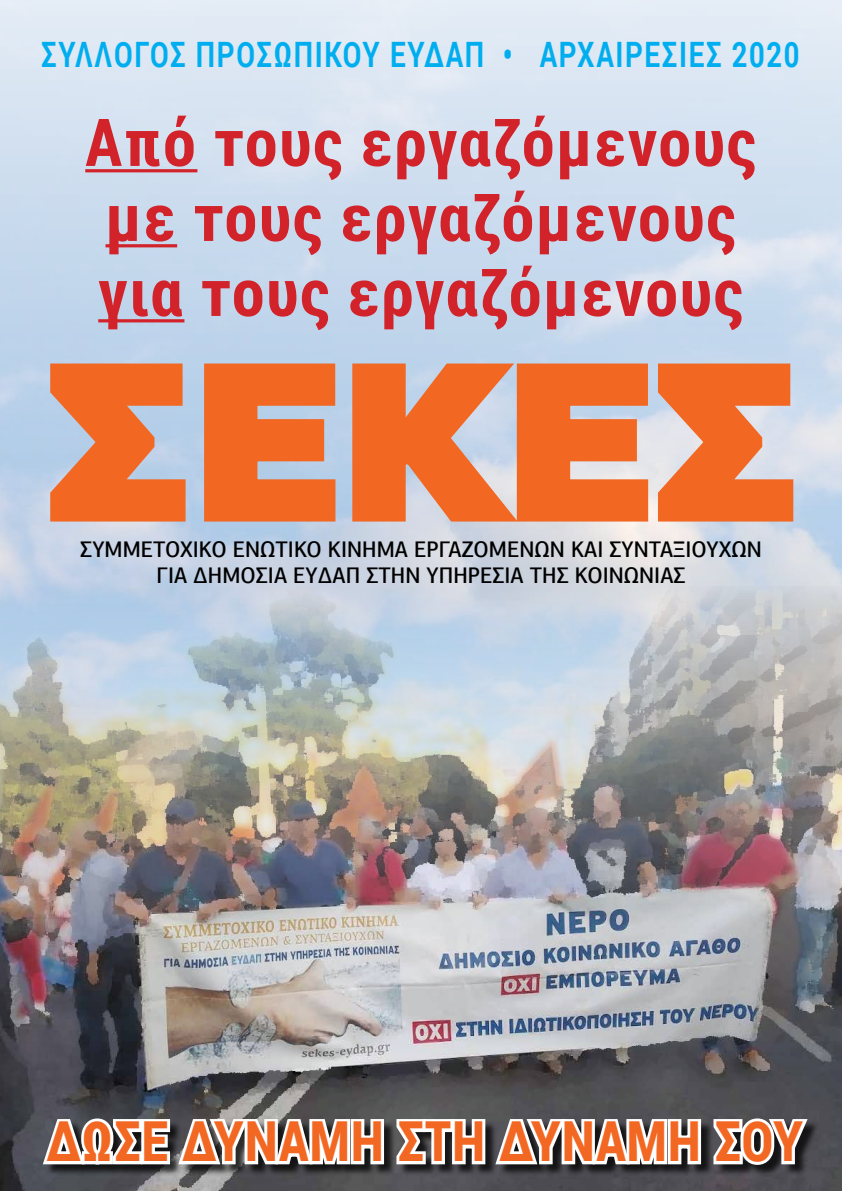
<style>
.page{position:relative;width:842px;height:1191px;background:#fff}
.page>*{position:absolute;margin:0;border:0;box-sizing:border-box;transform-origin:0 0}
.t1{font:700 192.6px "Roboto";letter-spacing:.08em;color:#f26722;scale:1.18 1}
.t2{font:700 66px/75px "Roboto Condensed";letter-spacing:.03em;color:#d2232a}
.t3{font:900 55.2px "Roboto";letter-spacing:.03em;color:#f26722;scale:.83 1}
.t4{font:700 35px "Roboto";letter-spacing:.06em;color:#00aeef;scale:.78 1}
.t5{font:500 22.6px/26.1px "PF Agora Sans Pro";color:#000;text-align:center;scale:.94 1}
</style>
<div class="page">
<img style="left:0;top:587px;width:842px;height:604px">
<svg style="left:40px;top:353px;width:764px;height:187px;background:#de997b"></svg>
<hr style="left:85px;top:169px;width:112px;height:3px;background:#d2232a">
<hr style="left:106px;top:244px;width:71px;height:3px;background:#d2232a">
<hr style="left:98px;top:319px;width:86px;height:3px;background:#d2232a">
<div style="left:45px;top:1120px;width:774px;height:57px;background:#000;opacity:.75"></div>
<svg style="left:39px;top:1114px;width:348px;height:54px"></svg>
<svg style="left:393px;top:1114px;width:311px;height:54px"></svg>
<svg style="left:710px;top:1114px;width:102px;height:54px"></svg>
<h3 class="t4" style="left:41px;top:30px;width:974px">ΣΥΛΛΟΓΟΣ ΠΡΟΣΩΠΙΚΟΥ ΕΥΔΑΠ • ΑΡΧΑΙΡΕΣΙΕΣ 2020</h3>
<h2 class="t2" style="left:85px;top:102px;width:672px">Από τους εργαζόμενους με τους εργαζόμενους για τους εργαζόμενους</h2>
<h1 class="t1" style="left:53px;top:306px;width:625px">ΣΕΚΕΣ</h1>
<p class="t5" style="left:80px;top:535px;width:726px">ΣΥΜΜΕΤΟΧΙΚΟ ΕΝΩΤΙΚΟ ΚΙΝΗΜΑ ΕΡΓΑΖΟΜΕΝΩΝ ΚΑΙ ΣΥΝΤΑΞΙΟΥΧΩΝ<br>ΓΙΑ ΔΗΜΟΣΙΑ ΕΥΔΑΠ ΣΤΗΝ ΥΠΗΡΕΣΙΑ ΤΗΣ ΚΟΙΝΩΝΙΑΣ</p>
<h3 class="t3" style="left:47px;top:1102px;width:913px">ΔΩΣΕ ΔΥΝΑΜΗ ΣΤΗ ΔΥΝΑΜΗ ΣΟΥ</h3>
</div>
